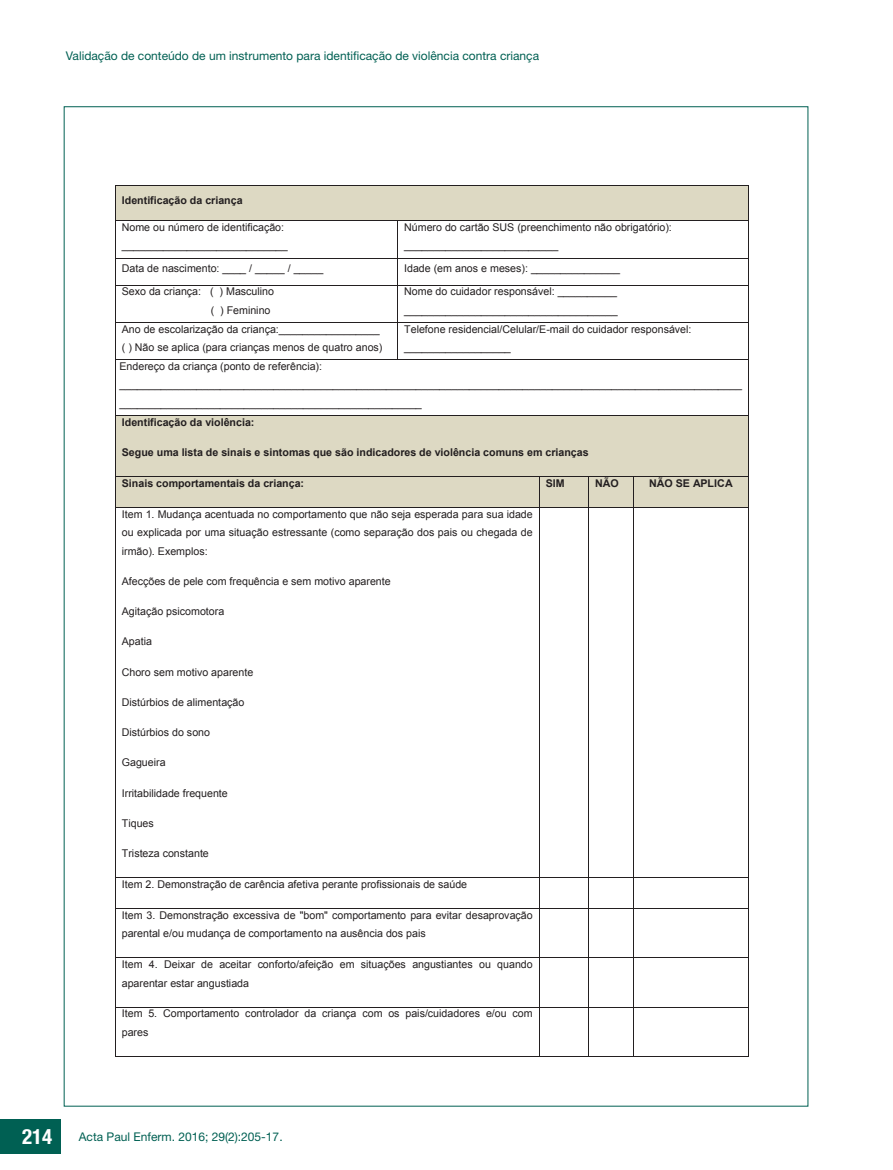
<style>
.page{position:relative;width:893px;height:1170px;background:#fff}
.page>*{position:absolute;margin:0;border:0;box-sizing:border-box;transform-origin:0 0}
.t1{font:700 condensed 21px "Helvetica Neue LT Std";color:#fff}
.t2{font:12px "Helvetica Neue LT Std";color:#006053}
.t3{font:10.65px/18.5px "Arial";color:#231f20}
.t4{font:700 10.65px "Arial";color:#231f20}
</style>
<div class="page">
<div style="left:0;top:1118px;width:61px;height:35px;background:#006053"></div>
<div style="left:116px;top:186px;width:632px;height:34px;background:#ddd9c3"></div>
<hr style="left:116px;top:185px;width:632px;height:1px;background:#231f20">
<hr style="left:115px;top:186px;width:1px;height:34px;background:#231f20">
<hr style="left:748px;top:186px;width:1px;height:34px;background:#231f20">
<hr style="left:116px;top:220px;width:282px;height:1px;background:#231f20">
<hr style="left:398px;top:220px;width:350px;height:1px;background:#231f20">
<hr style="left:115px;top:221px;width:1px;height:37px;background:#231f20">
<hr style="left:398px;top:221px;width:1px;height:37px;background:#231f20">
<hr style="left:748px;top:221px;width:1px;height:37px;background:#231f20">
<hr style="left:116px;top:258px;width:282px;height:1px;background:#231f20">
<hr style="left:398px;top:258px;width:350px;height:1px;background:#231f20">
<svg style="left:115px;top:258px;width:1px;height:27px"></svg>
<hr style="left:116px;top:285px;width:282px;height:1px;background:#231f20">
<hr style="left:398px;top:285px;width:350px;height:1px;background:#231f20">
<svg style="left:748px;top:258px;width:1px;height:27px"></svg>
<hr style="left:115px;top:285px;width:1px;height:37px;background:#231f20">
<hr style="left:398px;top:285px;width:1px;height:37px;background:#231f20">
<hr style="left:748px;top:285px;width:1px;height:37px;background:#231f20">
<hr style="left:116px;top:322px;width:282px;height:1px;background:#231f20">
<hr style="left:398px;top:322px;width:350px;height:1px;background:#231f20">
<hr style="left:115px;top:322px;width:1px;height:37px;background:#231f20">
<hr style="left:398px;top:322px;width:1px;height:37px;background:#231f20">
<hr style="left:748px;top:322px;width:1px;height:37px;background:#231f20">
<hr style="left:116px;top:359px;width:282px;height:1px;background:#231f20">
<hr style="left:398px;top:359px;width:350px;height:1px;background:#231f20">
<hr style="left:115px;top:360px;width:1px;height:55px;background:#231f20">
<hr style="left:748px;top:360px;width:1px;height:55px;background:#231f20">
<div style="left:122px;top:416px;width:620px;height:30px;background:#ddd9c3"></div>
<div style="left:122px;top:446px;width:620px;height:30px;background:#ddd9c3"></div>
<hr style="left:116px;top:415px;width:632px;height:1px;background:#231f20">
<hr style="left:115px;top:416px;width:1px;height:60px;background:#231f20">
<hr style="left:748px;top:416px;width:1px;height:60px;background:#231f20">
<div style="left:116px;top:477px;width:423px;height:30px;background:#ddd9c3"></div>
<div style="left:540px;top:477px;width:48px;height:30px;background:#ddd9c3"></div>
<div style="left:589px;top:477px;width:44px;height:30px;background:#ddd9c3"></div>
<div style="left:634px;top:477px;width:114px;height:30px;background:#ddd9c3"></div>
<hr style="left:116px;top:476px;width:423px;height:1px;background:#231f20">
<hr style="left:540px;top:476px;width:48px;height:1px;background:#231f20">
<hr style="left:589px;top:476px;width:44px;height:1px;background:#231f20">
<hr style="left:634px;top:476px;width:114px;height:1px;background:#231f20">
<hr style="left:115px;top:477px;width:1px;height:30px;background:#231f20">
<hr style="left:539px;top:477px;width:1px;height:30px;background:#231f20">
<hr style="left:588px;top:477px;width:1px;height:30px;background:#231f20">
<hr style="left:633px;top:477px;width:1px;height:30px;background:#231f20">
<hr style="left:748px;top:477px;width:1px;height:30px;background:#231f20">
<hr style="left:116px;top:507px;width:423px;height:1px;background:#231f20">
<hr style="left:540px;top:507px;width:48px;height:1px;background:#231f20">
<hr style="left:589px;top:507px;width:44px;height:1px;background:#231f20">
<hr style="left:634px;top:507px;width:114px;height:1px;background:#231f20">
<hr style="left:115px;top:508px;width:1px;height:369px;background:#231f20">
<hr style="left:539px;top:508px;width:1px;height:369px;background:#231f20">
<hr style="left:588px;top:508px;width:1px;height:369px;background:#231f20">
<hr style="left:633px;top:508px;width:1px;height:369px;background:#231f20">
<hr style="left:748px;top:508px;width:1px;height:369px;background:#231f20">
<hr style="left:116px;top:877px;width:423px;height:1px;background:#231f20">
<hr style="left:540px;top:877px;width:48px;height:1px;background:#231f20">
<hr style="left:589px;top:877px;width:44px;height:1px;background:#231f20">
<hr style="left:634px;top:877px;width:114px;height:1px;background:#231f20">
<hr style="left:115px;top:878px;width:1px;height:30px;background:#231f20">
<hr style="left:539px;top:878px;width:1px;height:30px;background:#231f20">
<hr style="left:588px;top:878px;width:1px;height:30px;background:#231f20">
<hr style="left:633px;top:878px;width:1px;height:30px;background:#231f20">
<hr style="left:748px;top:878px;width:1px;height:30px;background:#231f20">
<hr style="left:116px;top:908px;width:423px;height:1px;background:#231f20">
<hr style="left:540px;top:908px;width:48px;height:1px;background:#231f20">
<hr style="left:589px;top:908px;width:44px;height:1px;background:#231f20">
<hr style="left:634px;top:908px;width:114px;height:1px;background:#231f20">
<hr style="left:115px;top:908px;width:1px;height:49px;background:#231f20">
<hr style="left:539px;top:908px;width:1px;height:49px;background:#231f20">
<hr style="left:588px;top:908px;width:1px;height:49px;background:#231f20">
<hr style="left:633px;top:908px;width:1px;height:49px;background:#231f20">
<hr style="left:748px;top:908px;width:1px;height:49px;background:#231f20">
<hr style="left:116px;top:957px;width:423px;height:1px;background:#231f20">
<hr style="left:540px;top:957px;width:48px;height:1px;background:#231f20">
<hr style="left:589px;top:957px;width:44px;height:1px;background:#231f20">
<hr style="left:634px;top:957px;width:114px;height:1px;background:#231f20">
<hr style="left:115px;top:958px;width:1px;height:48px;background:#231f20">
<hr style="left:539px;top:958px;width:1px;height:48px;background:#231f20">
<hr style="left:588px;top:958px;width:1px;height:48px;background:#231f20">
<hr style="left:633px;top:958px;width:1px;height:48px;background:#231f20">
<hr style="left:748px;top:958px;width:1px;height:48px;background:#231f20">
<hr style="left:116px;top:1006px;width:423px;height:1px;background:#231f20">
<hr style="left:540px;top:1006px;width:48px;height:1px;background:#231f20">
<hr style="left:589px;top:1006px;width:44px;height:1px;background:#231f20">
<hr style="left:634px;top:1006px;width:114px;height:1px;background:#231f20">
<hr style="left:115px;top:1007px;width:1px;height:49px;background:#231f20">
<hr style="left:116px;top:1056px;width:423px;height:1px;background:#231f20">
<hr style="left:539px;top:1007px;width:1px;height:49px;background:#231f20">
<hr style="left:540px;top:1056px;width:48px;height:1px;background:#231f20">
<hr style="left:588px;top:1007px;width:1px;height:49px;background:#231f20">
<hr style="left:589px;top:1056px;width:44px;height:1px;background:#231f20">
<hr style="left:633px;top:1007px;width:1px;height:49px;background:#231f20">
<hr style="left:634px;top:1056px;width:114px;height:1px;background:#231f20">
<hr style="left:748px;top:1007px;width:1px;height:49px;background:#231f20">
<p class="t2" style="left:66px;top:48px;width:475px">Validação de conteúdo de um instrumento para identificação de violência contra criança</p>
<p class="t4" style="left:122px;top:193px;width:122px">Identificação da criança</p>
<p class="t3" style="left:122px;top:218px;width:167px">Nome ou número de identificação: ____________________________</p>
<p class="t3" style="left:404px;top:218px;width:269px">Número do cartão SUS (preenchimento não obrigatório): __________________________</p>
<p class="t3" style="left:122px;top:259px;width:203px">Data de nascimento: ____ / _____ / _____</p>
<p class="t3" style="left:404px;top:259px;width:217px">Idade (em anos e meses): _______________</p>
<p class="t3" style="left:211px;top:282px;width:65px;text-indent:-89px">Sexo da criança: ( ) Masculino ( ) Feminino</p>
<p class="t3" style="left:404px;top:282px;width:215px">Nome do cuidador responsável: __________ ____________________________________</p>
<p class="t3" style="left:122px;top:320px;width:262px">Ano de escolarização da criança:_________________ ( ) Não se aplica (para crianças menos de quatro anos)</p>
<p class="t3" style="left:404px;top:320px;width:289px">Telefone residencial/Celular/E-mail do cuidador responsável: __________________</p>
<p class="t3" style="left:120px;top:357px;width:624px">Endereço da criança (ponto de referência): _________________________________________________________________________________________________________ ___________________________________________________</p>
<p class="t4" style="left:122px;top:415px;width:134px">Identificação da violência:</p>
<p class="t4" style="left:122px;top:445px;width:468px">Segue uma lista de sinais e sintomas que são indicadores de violência comuns em crianças</p>
<p class="t4" style="left:122px;top:476px;width:184px">Sinais comportamentais da criança:</p>
<p class="t4" style="left:546px;top:476px;width:20px">SIM</p>
<p class="t4" style="left:595px;top:476px;width:25px">NÃO</p>
<p class="t4" style="left:649px;top:476px;width:85px">NÃO SE APLICA</p>
<p class="t3" style="left:122px;top:505px;width:412px;text-align:justify">Item 1. Mudança acentuada no comportamento que não seja esperada para sua idade ou explicada por uma situação estressante (como separação dos pais ou chegada de irmão). Exemplos:</p>
<p class="t3" style="left:122px;top:572px;width:271px">Afecções de pele com frequência e sem motivo aparente</p>
<p class="t3" style="left:122px;top:602px;width:104px">Agitação psicomotora</p>
<p class="t3" style="left:122px;top:632px;width:32px">Apatia</p>
<p class="t3" style="left:122px;top:662px;width:133px">Choro sem motivo aparente</p>
<p class="t3" style="left:122px;top:693px;width:124px">Distúrbios de alimentação</p>
<p class="t3" style="left:122px;top:723px;width:90px">Distúrbios do sono</p>
<p class="t3" style="left:122px;top:753px;width:45px">Gagueira</p>
<p class="t3" style="left:122px;top:783px;width:107px">Irritabilidade frequente</p>
<p class="t3" style="left:122px;top:814px;width:33px">Tiques</p>
<p class="t3" style="left:122px;top:844px;width:89px">Tristeza constante</p>
<p class="t3" style="left:122px;top:875px;width:347px">Item 2. Demonstração de carência afetiva perante profissionais de saúde</p>
<p class="t3" style="left:122px;top:905px;width:412px">Item 3. Demonstração excessiva de "bom" comportamento para evitar desaprovação parental e/ou mudança de comportamento na ausência dos pais</p>
<p class="t3" style="left:122px;top:955px;width:412px">Item 4. Deixar de aceitar conforto/afeição em situações angustiantes ou quando aparentar estar angustiada</p>
<p class="t3" style="left:122px;top:1004px;width:412px">Item 5. Comportamento controlador da criança com os pais/cuidadores e/ou com pares</p>
<h1 class="t1" style="left:22px;top:1123px;width:32px">214</h1>
<p class="t2" style="left:79px;top:1129px;width:205px">Acta Paul Enferm. 2016; 29(2):205-17.</p>
</div>
